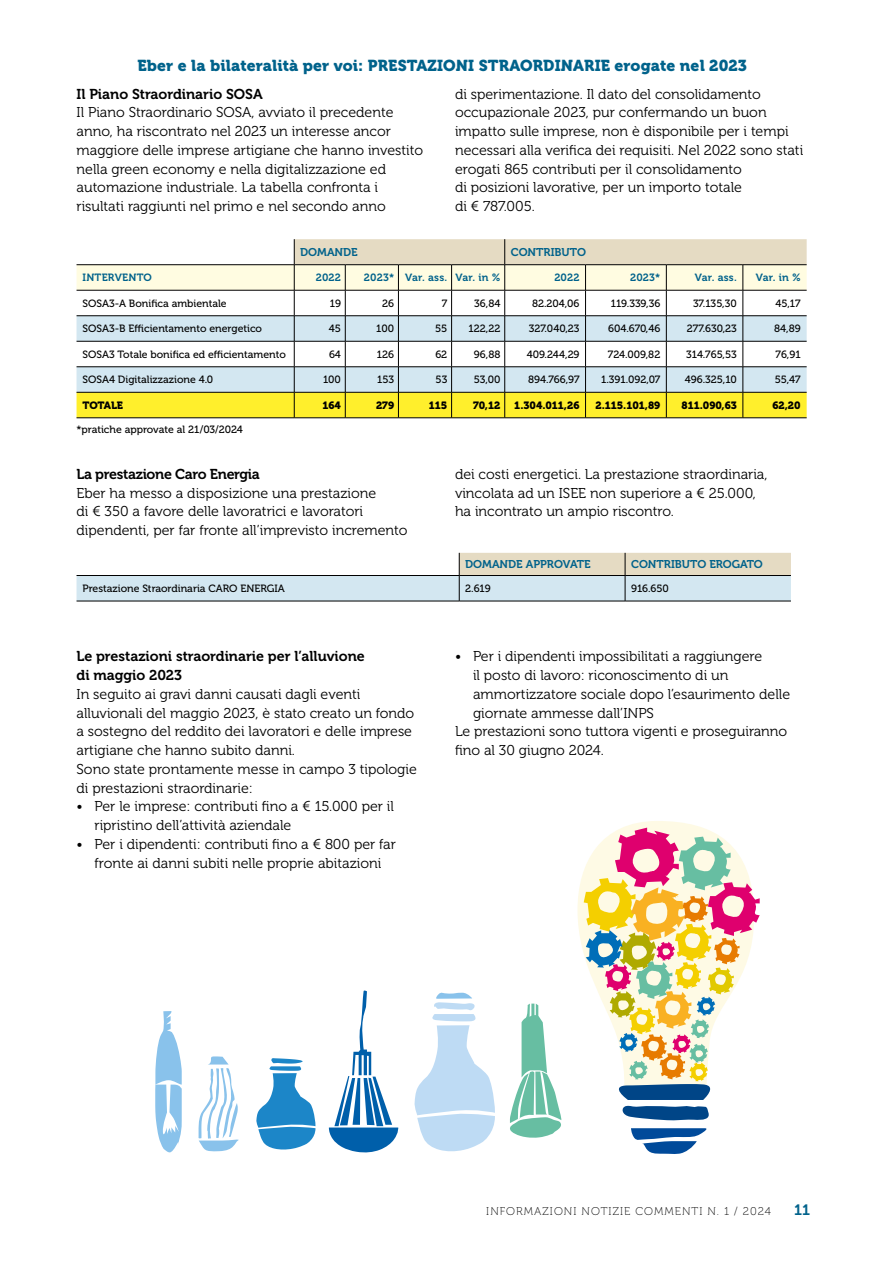
<style>
.page{position:relative;width:893px;height:1263px;background:#fff}
.page>*{position:absolute;margin:0;border:0;box-sizing:border-box;transform-origin:0 0}
.t1{font:15.75px "Museo 900";letter-spacing:.01em;color:#00628b}
.t2{font:15px "Museo 700";color:#00628b}
.t3{font:14.25px/18.8px "Museo 300";color:#000}
.t4{font:14.25px/18.8px "Museo 700";color:#000}
.t5{font:14.25px "Museo 700";letter-spacing:-.02em;color:#000}
.t6{font:11.25px "Museo 700";color:#00628b}
.t7{font:11.25px "Museo 100";letter-spacing:.09em;color:#000}
.t8{font:10.5px "Museo 500";color:#000}
.t9{font:10.5px "Museo 900";letter-spacing:-.005em;color:#000}
.t10{font:10.5px "Museo 700";letter-spacing:.02em;color:#00628b}
</style>
<div class="page">
<hr style="left:77px;top:418px;width:217px;height:1px;background:#000">
<svg style="left:77px;top:239px;width:730px;height:179px"></svg>
<hr style="left:294px;top:418px;width:51px;height:1px;background:#000">
<hr style="left:345px;top:418px;width:53px;height:1px;background:#000">
<hr style="left:398px;top:418px;width:54px;height:1px;background:#000">
<hr style="left:452px;top:418px;width:53px;height:1px;background:#000">
<hr style="left:505px;top:418px;width:80px;height:1px;background:#000">
<hr style="left:585px;top:418px;width:81px;height:1px;background:#000">
<hr style="left:666px;top:418px;width:77px;height:1px;background:#000">
<hr style="left:743px;top:418px;width:64px;height:1px;background:#000">
<hr style="left:459px;top:601px;width:166px;height:1px;background:#000">
<hr style="left:625px;top:601px;width:166px;height:1px;background:#000">
<svg style="left:77px;top:553px;width:714px;height:48px"></svg>
<hr style="left:77px;top:601px;width:382px;height:1px;background:#000">
<svg style="left:577px;top:821px;width:123px;height:133px"></svg>
<svg style="left:631px;top:1128px;width:76px;height:26px"></svg>
<svg style="left:584px;top:827px;width:176px;height:294px"></svg>
<svg style="left:256px;top:1058px;width:59px;height:92px"></svg>
<svg style="left:329px;top:990px;width:70px;height:163px"></svg>
<svg style="left:155px;top:1011px;width:27px;height:142px"></svg>
<svg style="left:510px;top:1003px;width:51px;height:135px"></svg>
<svg style="left:198px;top:1056px;width:41px;height:96px"></svg>
<svg style="left:414px;top:992px;width:81px;height:160px"></svg>
<p class="t1" style="left:137px;top:57px;width:611px">Eber e la bilateralità per voi: PRESTAZIONI STRAORDINARIE erogate nel 2023</p>
<p class="t4" style="left:77px;top:84px;width:188px">Il Piano Straordinario SOSA</p>
<p class="t3" style="left:77px;top:103px;width:348px">Il Piano Straordinario SOSA, avviato il precedente anno, ha riscontrato nel 2023 un interesse ancor maggiore delle imprese artigiane che hanno investito nella green economy e nella digitalizzazione ed automazione industriale. La tabella confronta i risultati raggiunti nel primo e nel secondo anno</p>
<p class="t3" style="left:455px;top:85px;width:350px">di sperimentazione. Il dato del consolidamento occupazionale 2023, pur confermando un buon impatto sulle imprese, non è disponibile per i tempi necessari alla verifica dei requisiti. Nel 2022 sono stati erogati 865 contributi per il consolidamento<br>di posizioni lavorative, per un importo totale<br>di € 787.005.</p>
<p class="t6" style="left:300px;top:246px;width:59px">DOMANDE</p>
<p class="t6" style="left:511px;top:246px;width:77px">CONTRIBUTO</p>
<p class="t10" style="left:83px;top:272px;width:71px">INTERVENTO</p>
<p class="t10" style="left:316px;top:272px;width:27px">2022</p>
<p class="t10" style="left:364px;top:272px;width:138px">2023* Var. ass. Var. in %</p>
<p class="t10" style="left:554px;top:272px;width:27px">2022</p>
<p class="t10" style="left:630px;top:272px;width:32px">2023*</p>
<p class="t10" style="left:695px;top:272px;width:44px">Var. ass.</p>
<p class="t10" style="left:756px;top:272px;width:46px">Var. in %</p>
<p class="t8" style="left:83px;top:298px;width:146px">SOSA3-A Bonifica ambientale</p>
<p class="t8" style="left:330px;top:298px;width:13px">19</p>
<p class="t8" style="left:382px;top:298px;width:13px">26</p>
<p class="t8" style="left:442px;top:298px;width:7px">7</p>
<p class="t8" style="left:474px;top:298px;width:28px">36,84</p>
<p class="t8" style="left:532px;top:298px;width:49px">82.204,06</p>
<p class="t8" style="left:611px;top:298px;width:51px">119.339,36</p>
<p class="t8" style="left:693px;top:298px;width:45px">37.135,30</p>
<p class="t8" style="left:775px;top:298px;width:27px">45,17</p>
<p class="t8" style="left:83px;top:323px;width:181px">SOSA3-B Efficientamento energetico</p>
<p class="t8" style="left:329px;top:323px;width:14px">45</p>
<p class="t8" style="left:376px;top:323px;width:19px">100</p>
<p class="t8" style="left:435px;top:323px;width:14px">55</p>
<p class="t8" style="left:469px;top:323px;width:33px">122,22</p>
<p class="t8" style="left:529px;top:323px;width:52px">327.040,23</p>
<p class="t8" style="left:608px;top:323px;width:54px">604.670,46</p>
<p class="t8" style="left:687px;top:323px;width:51px">277.630,23</p>
<p class="t8" style="left:774px;top:323px;width:28px">84,89</p>
<p class="t8" style="left:83px;top:349px;width:205px">SOSA3 Totale bonifica ed efficientamento</p>
<p class="t8" style="left:329px;top:349px;width:13px">64</p>
<p class="t8" style="left:377px;top:349px;width:19px">126</p>
<p class="t8" style="left:435px;top:349px;width:13px">62</p>
<p class="t8" style="left:474px;top:349px;width:28px">96,88</p>
<p class="t8" style="left:527px;top:349px;width:54px">409.244,29</p>
<p class="t8" style="left:608px;top:349px;width:54px">724.009,82</p>
<p class="t8" style="left:686px;top:349px;width:52px">314.765,53</p>
<p class="t8" style="left:775px;top:349px;width:27px">76,91</p>
<p class="t8" style="left:83px;top:374px;width:132px">SOSA4 Digitalizzazione 4.0</p>
<p class="t8" style="left:323px;top:374px;width:19px">100</p>
<p class="t8" style="left:377px;top:374px;width:18px">153</p>
<p class="t8" style="left:436px;top:374px;width:13px">53</p>
<p class="t8" style="left:474px;top:374px;width:28px">53,00</p>
<p class="t8" style="left:528px;top:374px;width:53px">894.766,97</p>
<p class="t8" style="left:601px;top:374px;width:61px">1.391.092,07</p>
<p class="t8" style="left:685px;top:374px;width:54px">496.325,10</p>
<p class="t8" style="left:775px;top:374px;width:27px">55,47</p>
<p class="t9" style="left:83px;top:399px;width:42px">TOTALE</p>
<p class="t9" style="left:323px;top:399px;width:20px">164</p>
<p class="t9" style="left:376px;top:399px;width:20px">279</p>
<p class="t9" style="left:429px;top:399px;width:20px">115</p>
<p class="t9" style="left:473px;top:399px;width:29px">70,12</p>
<p class="t9" style="left:514px;top:399px;width:67px">1.304.011,26</p>
<p class="t9" style="left:595px;top:399px;width:66px">2.115.101,89</p>
<p class="t9" style="left:681px;top:399px;width:57px">811.090,63</p>
<p class="t9" style="left:772px;top:399px;width:30px">62,20</p>
<p class="t8" style="left:77px;top:424px;width:168px">*pratiche approvate al 21/03/2024</p>
<p class="t5" style="left:77px;top:466px;width:185px">La prestazione Caro Energia</p>
<p class="t3" style="left:77px;top:484px;width:333px">Eber ha messo a disposizione una prestazione<br>di € 350 a favore delle lavoratrici e lavoratori dipendenti, per far fronte all’imprevisto incremento</p>
<p class="t3" style="left:455px;top:465px;width:314px">dei costi energetici. La prestazione straordinaria, vincolata ad un ISEE non superiore a € 25.000, ha incontrato un ampio riscontro.</p>
<p class="t6" style="left:465px;top:558px;width:127px">DOMANDE APPROVATE</p>
<p class="t6" style="left:631px;top:558px;width:133px">CONTRIBUTO EROGATO</p>
<p class="t8" style="left:83px;top:583px;width:204px">Prestazione Straordinaria CARO ENERGIA</p>
<p class="t8" style="left:465px;top:583px;width:27px">2.619</p>
<p class="t8" style="left:631px;top:583px;width:39px">916.650</p>
<p class="t4" style="left:77px;top:647px;width:290px">Le prestazioni straordinarie per l’alluvione di maggio 2023</p>
<p class="t3" style="left:77px;top:685px;width:342px">In seguito ai gravi danni causati dagli eventi alluvionali del maggio 2023, è stato creato un fondo a sostegno del reddito dei lavoratori e delle imprese artigiane che hanno subito danni.<br>Sono state prontamente messe in campo 3 tipologie di prestazioni straordinarie:</p>
<p class="t3" style="left:95px;top:797px;width:301px;text-indent:-18px">• Per le imprese: contributi fino a € 15.000 per il ripristino dell’attività aziendale</p>
<p class="t3" style="left:77px;top:835px;width:321px;text-align:center">• Per i dipendenti: contributi fino a € 800 per far fronte ai danni subiti nelle proprie abitazioni</p>
<p class="t3" style="left:455px;top:647px;width:309px">• Per i dipendenti impossibilitati a raggiungere</p>
<p class="t3" style="left:473px;top:666px;width:257px">il posto di lavoro: riconoscimento di un</p>
<p class="t3" style="left:473px;top:685px;width:319px">ammortizzatore sociale dopo l’esaurimento delle</p>
<p class="t3" style="left:473px;top:704px;width:182px">giornate ammesse dall’INPS</p>
<p class="t3" style="left:455px;top:722px;width:334px">Le prestazioni sono tuttora vigenti e proseguiranno</p>
<p class="t3" style="left:455px;top:741px;width:150px">fino al 30 giugno 2024.</p>
<p class="t7" style="left:486px;top:1205px;width:286px">INFORMAZIONI NOTIZIE COMMENTI N. 1 / 2024</p>
<p class="t2" style="left:794px;top:1201px;width:17px">11</p>
</div>
